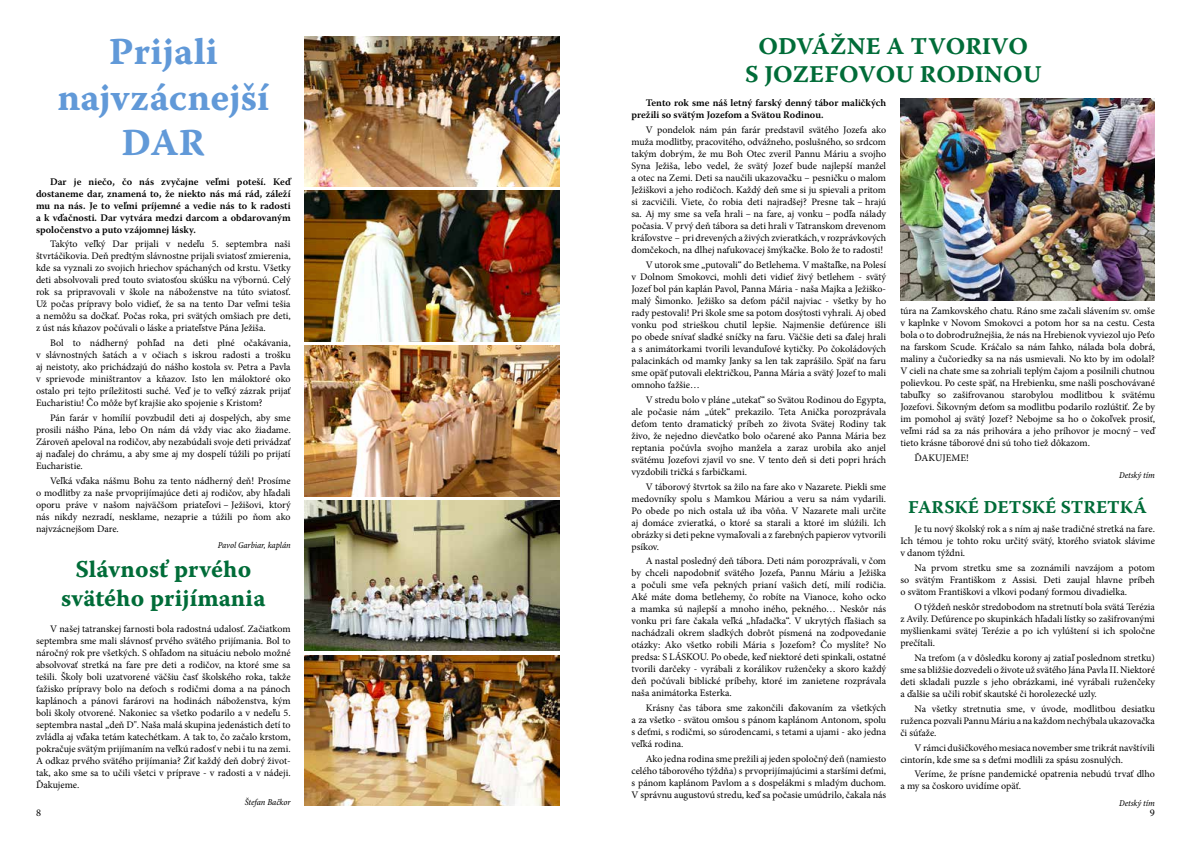
<style>
.page{position:relative;width:1191px;height:842px;background:#fff}
.page>*{position:absolute;margin:0;border:0;box-sizing:border-box;transform-origin:0 0}
.t1{font:38px/45.6px "Warnock Pro Bold Capt";color:#6199d8;text-align:center}
.t2{font:24px/28.8px "Warnock Pro Bold Capt";color:#006c38;text-align:center}
.t3{font:18px "Warnock Pro Bold Capt";color:#006c38}
.t4{font:10px/12px "Minion Pro";color:#000;text-align:justify}
.t5{font:600 10px/12px "Warnock Pro";color:#000;text-align:justify}
.t6{font:10px "Warnock Pro";color:#000}
.t7{font:9px "Minion Pro Cn It Capt";letter-spacing:-.01em;color:#000}
</style>
<div class="page">
<img style="left:305px;top:655px;width:254px;height:151px">
<img style="left:305px;top:500px;width:254px;height:151px">
<img style="left:305px;top:345px;width:254px;height:151px">
<img style="left:305px;top:191px;width:254px;height:150px">
<img style="left:305px;top:36px;width:254px;height:151px">
<img style="left:900px;top:99px;width:255px;height:201px">
<h2 class="t2" style="left:745px;top:31px;width:298px">ODVÁŽNE A TVORIVO<br>S JOZEFOVOU RODINOU</h2>
<h1 class="t1" style="left:57px;top:28px;width:213px">Prijali najvzácnejší<br>DAR</h1>
<p class="t5" style="left:631px;top:97px;width:256px;text-indent:14px">Tento rok sme náš letný farský denný tábor maličkých prežili so svätým Jozefom a Svätou Rodinou.</p>
<p class="t4" style="left:631px;top:124px;width:256px;text-indent:14px">V pondelok nám pán farár predstavil svätého Jozefa ako muža modlitby, pracovitého, odvážneho, poslušného, so srdcom takým dobrým, že mu Boh Otec zveril Pannu Máriu a svojho Syna Ježiša, lebo vedel, že svätý Jozef bude najlepší manžel a otec na Zemi. Deti sa naučili ukazovačku – pesničku o malom Ježiškovi a jeho rodičoch. Každý deň sme si ju spievali a pritom si zacvičili. Viete, čo robia deti najradšej? Presne tak – hrajú sa. Aj my sme sa veľa hrali – na fare, aj vonku – podľa nálady počasia. V prvý deň tábora sa deti hrali v Tatranskom drevenom kráľovstve – pri drevených a živých zvieratkách, v rozprávkových domčekoch, na dlhej nafukovacej šmýkačke. Bolo že to radosti!</p>
<p class="t4" style="left:631px;top:259px;width:256px;text-indent:14px">V utorok sme „putovali“ do Betlehema. V maštaľke, na Polesí v Dolnom Smokovci, mohli deti vidieť živý betlehem - svätý Jozef bol pán kaplán Pavol, Panna Mária - naša Majka a Ježiško&shy;malý Šimonko. Ježiško sa deťom páčil najviac - všetky by ho rady pestovali! Pri škole sme sa potom dosýtosti vyhrali. Aj obed vonku pod strieškou chutil lepšie. Najmenšie deťúrence išli po obede snívať sladké sníčky na faru. Väčšie deti sa ďalej hrali a s animátorkami tvorili levanduľové kytičky. Po čokoládových palacinkách od mamky Janky sa len tak zaprášilo. Späť na faru sme opäť putovali električkou, Panna Mária a svätý Jozef to mali omnoho ťažšie…</p>
<p class="t4" style="left:631px;top:393px;width:256px;text-indent:14px">V stredu bolo v pláne „utekať“ so Svätou Rodinou do Egypta, ale počasie nám „útek“ prekazilo. Teta Anička porozprávala deťom tento dramatický príbeh zo života Svätej Rodiny tak živo, že nejedno dievčatko bolo očarené ako Panna Mária bez reptania počúvla svojho manžela a zaraz urobila ako anjel svätému Jozefovi zjavil vo sne. V tento deň si deti popri hrách vyzdobili tričká s farbičkami.</p>
<p class="t4" style="left:631px;top:480px;width:256px;text-indent:14px">V táborový štvrtok sa žilo na fare ako v Nazarete. Piekli sme medovníky spolu s Mamkou Máriou a veru sa nám vydarili.<br>Po obede po nich ostala už iba vôňa. V Nazarete mali určite aj domáce zvieratká, o ktoré sa starali a ktoré im slúžili. Ich obrázky si deti pekne vymaľovali a z farebných papierov vytvorili psíkov.</p>
<p class="t4" style="left:631px;top:555px;width:256px;text-indent:14px">A nastal posledný deň tábora. Deti nám porozprávali, v čom by chceli napodobniť svätého Jozefa, Pannu Máriu a Ježiška a počuli sme veľa pekných prianí vašich detí, milí rodičia.<br>Aké máte doma betlehemy, čo robíte na Vianoce, koho ocko a mamka sú najlepší a mnoho iného, pekného… Neskôr nás vonku pri fare čakala veľká „hľadačka“. V ukrytých fľašiach sa nachádzali okrem sladkých dobrôt písmená na zodpovedanie otázky: Ako všetko robili Mária s Jozefom? Čo myslíte? No predsa: S LÁSKOU. Po obede, keď niektoré deti spinkali, ostatné tvorili darčeky - vyrábali z korálikov ruženčeky a skoro každý deň počúvali biblické príbehy, ktoré im zanietene rozprávala naša animátorka Esterka.</p>
<p class="t4" style="left:631px;top:702px;width:256px;text-indent:14px">Krásny čas tábora sme zakončili ďakovaním za všetkých a za všetko - svätou omšou s pánom kaplánom Antonom, spolu s deťmi, s rodičmi, so súrodencami, s tetami a ujami - ako jedna veľká rodina.</p>
<p class="t4" style="left:631px;top:753px;width:256px;text-indent:14px">Ako jedna rodina sme prežili aj jeden spoločný deň (namiesto celého táborového týždňa) s prvoprijímajúcimi a staršími deťmi, s pánom kaplánom Pavlom a s dospelákmi s mladým duchom.<br>V správnu augustovú stredu, keď sa počasie umúdrilo, čakala nás</p>
<p class="t5" style="left:36px;top:175px;width:256px;text-indent:14px">Dar je niečo, čo nás zvyčajne veľmi poteší. Keď dostaneme dar, znamená to, že niekto nás má rád, záleží mu na nás. Je to veľmi príjemné a vedie nás to k radosti a k vďačnosti. Dar vytvára medzi darcom a obdarovaným spoločenstvo a puto vzájomnej lásky.</p>
<p class="t4" style="left:36px;top:238px;width:256px;text-indent:14px">Takýto veľký Dar prijali v nedeľu 5. septembra naši štvrtáčikovia. Deň predtým slávnostne prijali sviatosť zmierenia, kde sa vyznali zo svojich hriechov spáchaných od krstu. Všetky deti absolvovali pred touto sviatosťou skúšku na výbornú. Celý rok sa pripravovali v škole na náboženstve na túto sviatosť.<br>Už počas prípravy bolo vidieť, že sa na tento Dar veľmi tešia a nemôžu sa dočkať. Počas roka, pri svätých omšiach pre deti, z úst nás kňazov počúvali o láske a priateľstve Pána Ježiša.</p>
<p class="t4" style="left:36px;top:337px;width:256px;text-indent:14px">Bol to nádherný pohľad na deti plné očakávania, v slávnostných šatách a v očiach s iskrou radosti a trošku aj neistoty, ako prichádzajú do nášho kostola sv. Petra a Pavla v sprievode miništrantov a kňazov. Isto len máloktoré oko ostalo pri tejto príležitosti suché. Veď je to veľký zázrak prijať Eucharistiu! Čo môže byť krajšie ako spojenie s Kristom?</p>
<p class="t4" style="left:36px;top:412px;width:256px;text-indent:14px">Pán farár v homílií povzbudil deti aj dospelých, aby sme prosili nášho Pána, lebo On nám dá vždy viac ako žiadame.<br>Zároveň apeloval na rodičov, aby nezabúdali svoje deti privádzať aj naďalej do chrámu, a aby sme aj my dospelí túžili po prijatí Eucharistie.</p>
<p class="t4" style="left:36px;top:475px;width:256px;text-indent:14px">Veľká vďaka nášmu Bohu za tento nádherný deň! Prosíme o modlitby za naše prvoprijímajúce deti aj rodičov, aby hľadali oporu práve v našom najväčšom priateľovi – Ježišovi, ktorý nás nikdy nezradí, nesklame, nezaprie a túžili po ňom ako najvzácnejšom Dare.</p>
<p class="t7" style="left:218px;top:540px;width:74px">Pavol Garbiar, kaplán</p>
<h2 class="t2" style="left:61px;top:554px;width:206px">Slávnosť prvého svätého prijímania</h2>
<p class="t4" style="left:36px;top:623px;width:256px;text-indent:14px">V našej tatranskej farnosti bola radostná udalosť. Začiatkom septembra sme mali slávnosť prvého svätého prijímania. Bol to náročný rok pre všetkých. S ohľadom na situáciu nebolo možné absolvovať stretká na fare pre deti a rodičov, na ktoré sme sa tešili. Školy boli uzatvorené väčšiu časť školského roka, takže ťažisko prípravy bolo na deťoch s rodičmi doma a na pánoch kaplánoch a pánovi farárovi na hodinách náboženstva, kým boli školy otvorené. Nakoniec sa všetko podarilo a v nedeľu 5. septembra nastal „deň D". Naša malá skupina jedenástich detí to zvládla aj vďaka tetám katechétkam. A tak to, čo začalo krstom, pokračuje svätým prijímaním na veľkú radosť v nebi i tu na zemi.<br>A odkaz prvého svätého prijímania? Žiť každý deň dobrý život&shy;tak, ako sme sa to učili všetci v príprave - v radosti a v nádeji.<br>Ďakujeme.</p>
<p class="t7" style="left:245px;top:796px;width:47px">Štefan Bačkor</p>
<p class="t4" style="left:900px;top:305px;width:256px">túra na Zamkovského chatu. Ráno sme začali slávením sv. omše v kaplnke v Novom Smokovci a potom hor sa na cestu. Cesta bola o to dobrodružnejšia, že nás na Hrebienok vyviezol ujo Peťo na farskom Scude. Kráčalo sa nám ľahko, nálada bola dobrá, maliny a čučoriedky sa na nás usmievali. No kto by im odolal?<br>V cieli na chate sme sa zohriali teplým čajom a posilnili chutnou polievkou. Po ceste späť, na Hrebienku, sme našli poschovávané tabuľky so zašifrovanou starobylou modlitbou k svätému Jozefovi. Šikovným deťom sa modlitbu podarilo rozlúštiť. Že by im pomohol aj svätý Jozef? Nebojme sa ho o čokoľvek prosiť, veľmi rád sa za nás prihovára a jeho príhovor je mocný – veď tieto krásne táborové dni sú toho tiež dôkazom.</p>
<p class="t4" style="left:914px;top:452px;width:56px">ĎAKUJEME!</p>
<p class="t7" style="left:1119px;top:469px;width:37px">Detský tím</p>
<h3 class="t3" style="left:908px;top:497px;width:240px">FARSKÉ DETSKÉ STRETKÁ</h3>
<p class="t4" style="left:900px;top:523px;width:256px;text-indent:14px">Je tu nový školský rok a s ním aj naše tradičné stretká na fare.<br>Ich témou je tohto roku určitý svätý, ktorého sviatok slávime v danom týždni.</p>
<p class="t4" style="left:900px;top:562px;width:256px;text-indent:14px">Na prvom stretku sme sa zoznámili navzájom a potom so svätým Františkom z Assisi. Deti zaujal hlavne príbeh o svätom Františkovi a vlkovi podaný formou divadielka.</p>
<p class="t4" style="left:900px;top:601px;width:256px;text-indent:14px">O týždeň neskôr stredobodom na stretnutí bola svätá Terézia z Avily. Deťúrence po skupinkách hľadali lístky so zašifrovanými myšlienkami svätej Terézie a po ich vylúštení si ich spoločne prečítali.</p>
<p class="t4" style="left:900px;top:652px;width:256px;text-indent:14px">Na treťom (a v dôsledku korony aj zatiaľ poslednom stretku) sme sa bližšie dozvedeli o živote už svätého Jána Pavla II. Niektoré deti skladali puzzle s jeho obrázkami, iné vyrábali ruženčeky a ďalšie sa učili robiť skautské či horolezecké uzly.</p>
<p class="t4" style="left:900px;top:702px;width:256px;text-indent:14px">Na všetky stretnutia sme, v úvode, modlitbou desiatku ruženca pozvali Pannu Máriu a na každom nechýbala ukazovačka či súťaže.</p>
<p class="t4" style="left:900px;top:741px;width:256px;text-indent:14px">V rámci dušičkového mesiaca november sme trikrát navštívili cintorín, kde sme sa s deťmi modlili za spásu zosnulých.</p>
<p class="t4" style="left:900px;top:768px;width:256px;text-indent:14px">Veríme, že prísne pandemické opatrenia nebudú trvať dlho a my sa čoskoro uvidíme opäť.</p>
<p class="t7" style="left:1119px;top:798px;width:37px">Detský tím</p>
<p class="t6" style="left:36px;top:807px;width:7px">8</p>
<p class="t6" style="left:1150px;top:807px;width:7px">9</p>
</div>
